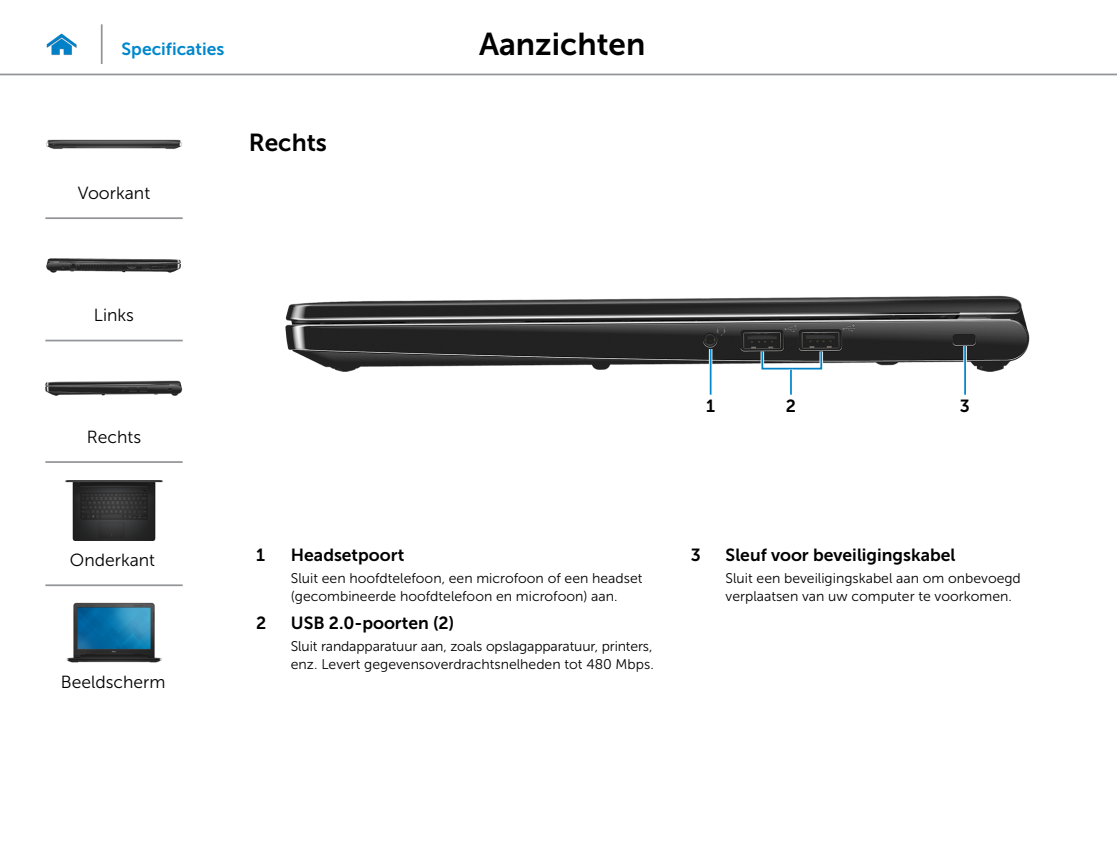
<style>
.page{position:relative;width:1117px;height:844px;background:#fff}
.page>*{position:absolute;margin:0;border:0;box-sizing:border-box;transform-origin:0 0}
.t1{font:31.5px "Museo Sans For Dell 700";color:#000}
.Head2{font:24.5px "Museo Sans For Dell 700";color:#000}
.Callout_Head{font:17.5px "Museo Sans For Dell 700";color:#000}
.t2{font:17.5px "Museo Sans For Dell 300";color:#000}
.t3{font:17.5px "Museo Sans For Dell 700";color:#0087cc}
.Callout-L{font:17.5px "Museo Sans For Dell 700";color:#000}
.Callout_description{font:14px/17.5px "Museo Sans For Dell 300";color:#000}
</style>
<div class="page">
<hr style="left:0;top:74px;width:1116px;height:1px;background:#939598">
<img style="left:46px;top:33px;width:31px;height:23px">
<img style="left:285px;top:295px;width:745px;height:77px">
<svg style="left:708px;top:349px;width:4px;height:45px"></svg>
<hr style="left:709px;top:349px;width:2px;height:45px;background:#0087cc">
<hr style="left:963px;top:346px;width:3px;height:48px;background:#fff">
<hr style="left:963px;top:346px;width:2px;height:48px;background:#0087cc">
<div style="left:760px;top:349px;width:62px;height:21px;border:4px solid #fff"></div>
<div style="left:761px;top:350px;width:61px;height:19px;border:2px solid #0081c6"></div>
<hr style="left:789px;top:369px;width:3px;height:25px;background:#fff">
<hr style="left:789px;top:369px;width:2px;height:25px;background:#0087cc">
<hr style="left:101px;top:24px;width:2px;height:40px;background:#939598">
<img style="left:46px;top:139px;width:136px;height:10px">
<img style="left:46px;top:258px;width:135px;height:15px">
<img style="left:45px;top:380px;width:137px;height:16px">
<img style="left:65px;top:480px;width:98px;height:60px">
<img style="left:66px;top:602px;width:95px;height:60px">
<hr style="left:45px;top:217px;width:138px;height:2px;background:#939598">
<hr style="left:45px;top:339px;width:138px;height:2px;background:#939598">
<hr style="left:45px;top:461px;width:138px;height:2px;background:#939598">
<hr style="left:45px;top:584px;width:138px;height:2px;background:#939598">
<p class="t3" style="left:122px;top:39px;width:104px">Specificaties</p>
<h1 class="t1" style="left:479px;top:26px;width:168px">Aanzichten</h1>
<p class="t2" style="left:78px;top:183px;width:74px">Voorkant</p>
<p class="Head2" style="left:249px;top:128px;width:80px">Rechts</p>
<p class="t2" style="left:94px;top:305px;width:41px">Links</p>
<p class="t2" style="left:87px;top:428px;width:56px">Rechts</p>
<p class="t2" style="left:70px;top:550px;width:87px">Onderkant</p>
<p class="t2" style="left:61px;top:672px;width:106px">Beeldscherm</p>
<p class="Callout-L" style="left:706px;top:396px;width:10px">1</p>
<p class="Callout-L" style="left:785px;top:396px;width:12px">2</p>
<p class="Callout-L" style="left:959px;top:396px;width:12px">3</p>
<p class="Callout_Head" style="left:256px;top:544px;width:10px">1</p>
<p class="Callout_Head" style="left:291px;top:544px;width:115px">Headsetpoort</p>
<p class="Callout_description" style="left:291px;top:569px;width:353px">Sluit een hoofdtelefoon, een microfoon of een headset (gecombineerde hoofdtelefoon en microfoon) aan.</p>
<p class="Callout_Head" style="left:256px;top:612px;width:12px">2</p>
<p class="Callout_Head" style="left:291px;top:612px;width:165px">USB 2.0-poorten (2)</p>
<p class="Callout_description" style="left:291px;top:637px;width:364px">Sluit randapparatuur aan, zoals opslagapparatuur, printers, enz. Levert gegevensoverdrachtsnelheden tot 480 Mbps.</p>
<p class="Callout_Head" style="left:690px;top:544px;width:12px">3</p>
<p class="Callout_Head" style="left:725px;top:544px;width:231px">Sleuf voor beveiligingskabel</p>
<p class="Callout_description" style="left:725px;top:569px;width:297px">Sluit een beveiligingskabel aan om onbevoegd verplaatsen van uw computer te voorkomen.</p>
</div>
